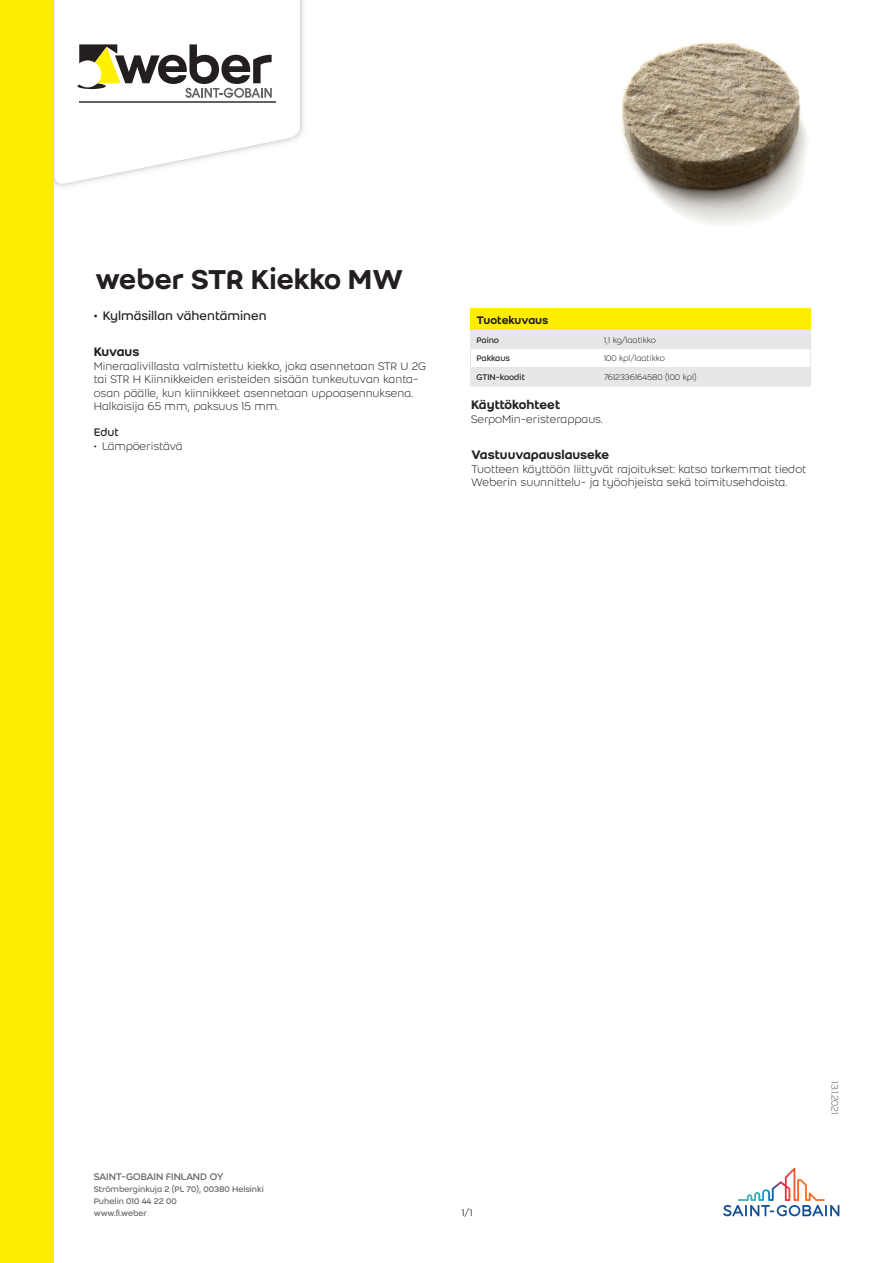
<style>
.page{position:relative;width:893px;height:1263px;background:#fff}
.page>*{position:absolute;margin:0;border:0;box-sizing:border-box;transform-origin:0 0}
.Product_name{font:500 30px "Weber";color:#231f20}
.Second_header{font:500 13.5px "Weber";color:#231f20}
.t1{font:13.5px "Weber";color:#231f20}
.Body_text{font:300 12px/13.5px "Weber";color:#231f20}
.header_1{font:500 12px "Weber";color:#231f20}
.Second_sub-header{font:12px "Weber";color:#231f20}
.t2{font:10.5px "Weber";letter-spacing:-.02em;color:#636366}
.Last_modification_da{font:300 10.5px "Weber";letter-spacing:-.01em;color:#636366}
.t3{font:9px/12px "Weber";color:#636366}
.column_2{font:300 9px "Weber";color:#231f20}
.column_1{font:9px "Weber";color:#231f20}
</style>
<div class="page">
<img style="left:54px;top:0;width:250px;height:187px">
<svg style="left:55px;top:0;width:245px;height:186px"></svg>
<hr style="left:79px;top:101px;width:196px;height:1px;background:#636366">
<svg style="left:77px;top:44px;width:195px;height:54px"></svg>
<div style="left:0;top:0;width:54px;height:1263px;background:#ffed00"></div>
<svg style="left:723px;top:1168px;width:116px;height:48px"></svg>
<img style="left:621px;top:42px;width:187px;height:183px">
<hr style="left:470px;top:386px;width:128px;height:1px;background:#e6e7e9">
<svg style="left:470px;top:309px;width:341px;height:77px"></svg>
<hr style="left:598px;top:386px;width:213px;height:1px;background:#e6e7e9">
<p class="Product_name" style="left:95px;top:257px;width:310px">weber STR Kiekko MW</p>
<p class="t1" style="left:94px;top:306px;width:174px">• Kylmäsillan vähentäminen</p>
<p class="Second_header" style="left:94px;top:342px;width:47px">Kuvaus</p>
<p class="Body_text" style="left:94px;top:359px;width:334px">Mineraalivillasta valmistettu kiekko, joka asennetaan STR U 2G tai STR H Kiinnikkeiden eristeiden sisään tunkeutuvan kanta&shy;osan päälle, kun kiinnikkeet asennetaan uppoasennuksena.<br>Halkaisija 65 mm, paksuus 15 mm.</p>
<p class="Second_sub-header" style="left:94px;top:424px;width:27px">Edut</p>
<p class="Body_text" style="left:94px;top:439px;width:90px">• Lämpöeristävä</p>
<p class="header_1" style="left:476px;top:311px;width:73px">Tuotekuvaus</p>
<p class="column_1" style="left:476px;top:333px;width:24px">Paino</p>
<p class="column_2" style="left:604px;top:334px;width:54px">1,1 kg/laatikko</p>
<p class="column_1" style="left:476px;top:352px;width:35px">Pakkaus</p>
<p class="column_2" style="left:604px;top:352px;width:62px">100 kpl/laatikko</p>
<p class="column_1" style="left:476px;top:371px;width:50px">GTIN-koodit</p>
<p class="column_2" style="left:604px;top:371px;width:94px">7612336164580 (100 kpl)</p>
<p class="Second_header" style="left:471px;top:395px;width:91px">Käyttökohteet</p>
<p class="Body_text" style="left:471px;top:412px;width:133px">SerpoMin-eristerappaus.</p>
<p class="Second_header" style="left:471px;top:445px;width:140px">Vastuuvapauslauseke</p>
<p class="Body_text" style="left:471px;top:462px;width:337px">Tuotteen käyttöön liittyvät rajoitukset: katso tarkemmat tiedot<br>Weberin suunnittelu- ja työohjeista sekä toimitusehdoista.</p>
<p class="t2" style="left:94px;top:1169px;width:131px">SAINT-GOBAIN FINLAND OY</p>
<p class="t3" style="left:94px;top:1183px;width:172px">Strömberginkuja 2 (PL 70), 00380 Helsinki<br>Puhelin 010 44 22 00<br>www.fi.weber</p>
<p class="t2" style="left:462px;top:1205px;width:12px">1/1</p>
<p class="Last_modification_da" style="left:842px;top:1081px;width:34px;rotate:90deg">13.1.2021</p>
</div>
